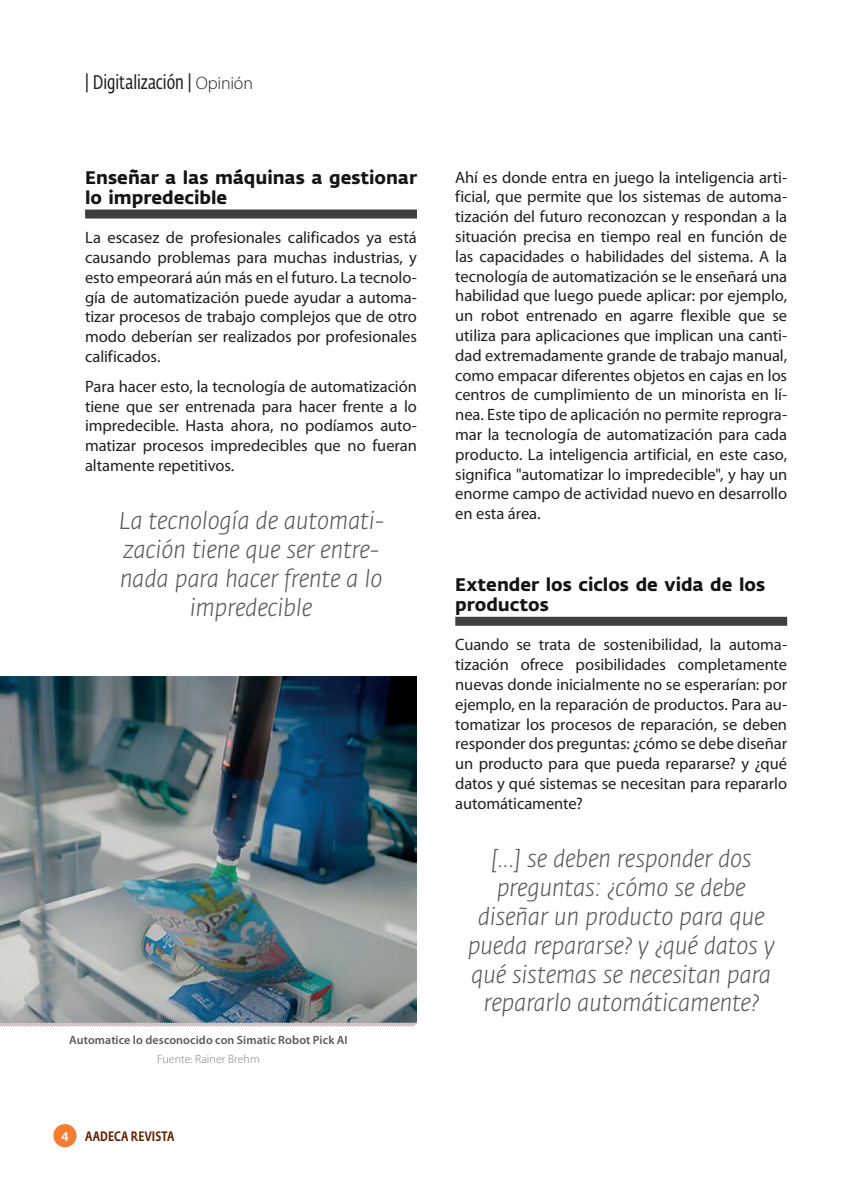
<style>
.page{position:relative;width:851px;height:1191px;background:#fff}
.page>*{position:absolute;margin:0;border:0;box-sizing:border-box;transform-origin:0 0}
.Destacado{font:italic 300 24px/28.8px "Fedra Sans";letter-spacing:-.015em;color:#5b5858;text-align:center}
.t1{font:19.5px "Fedra Sans Cond Std";color:#231f20}
.Subtítulo{font:700 18px/19.8px "Fedra Sans";color:#151314}
.Texto{font:16.5px/19.8px "Myriad Pro";letter-spacing:-.005em;color:#231f20;text-align:justify}
.t2{font:500 13.5px "Fedra Sans Cond Std";letter-spacing:.015em;color:#642100}
.Imágenes_título{font:600 12px "Myriad Pro";letter-spacing:.01em;color:#5b5858}
.Imágenes_fuente{font:300 12px "Myriad Pro";letter-spacing:.005em;color:#808285}
.s1{font-family:"Myriad Pro";font-weight:300;font-size:18px}
.s2{font-family:"Myriad Pro";font-weight:600;color:#fff}
</style>
<div class="page">
<div style="left:53px;top:1124px;width:24px;height:23px;background:#f47d31;border-radius:50%"></div>
<div style="left:85px;top:209px;width:332px;height:9px;background:#403e3e"></div>
<div style="left:455px;top:617px;width:332px;height:9px;background:#403e3e"></div>
<img style="left:0;top:676px;width:417px;height:345px">
<svg style="left:0;top:1021px;width:417px;height:6px;background:#bbb9bb"></svg>
<p class="t1" style="left:85px;top:71px;width:169px">| Digitalización | <span class="s1">Opinión</span></p>
<p class="Subtítulo" style="left:85px;top:168px;width:333px">Enseñar a las máquinas a gestionar lo impredecible</p>
<p class="Texto" style="left:85px;top:228px;width:333px">La escasez de profesionales calificados ya está causando problemas para muchas industrias, y esto empeorará aún más en el futuro. La tecnolo&shy;gía de automatización puede ayudar a automa&shy;tizar procesos de trabajo complejos que de otro modo deberían ser realizados por profesionales calificados.</p>
<p class="Texto" style="left:85px;top:376px;width:333px">Para hacer esto, la tecnología de automatización tiene que ser entrenada para hacer frente a lo impredecible. Hasta ahora, no podíamos auto&shy;matizar procesos impredecibles que no fueran altamente repetitivos.</p>
<p class="Destacado" style="left:119px;top:507px;width:266px">La tecnología de automati&shy;zación tiene que ser entre&shy;nada para hacer frente a lo impredecible</p>
<p class="Imágenes_título" style="left:69px;top:1033px;width:280px">Automatice lo desconocido con Simatic Robot Pick AI</p>
<p class="Imágenes_fuente" style="left:157px;top:1052px;width:104px">Fuente: Rainer Brehm</p>
<p class="t2" style="left:61px;top:1128px;width:114px"><span class="s2">4</span> AADECA REVISTA</p>
<p class="Texto" style="left:455px;top:167px;width:333px">Ahí es donde entra en juego la inteligencia arti&shy;ficial, que permite que los sistemas de automa&shy;tización del futuro reconozcan y respondan a la situación precisa en tiempo real en función de las capacidades o habilidades del sistema. A la tecnología de automatización se le enseñará una habilidad que luego puede aplicar: por ejemplo, un robot entrenado en agarre flexible que se utiliza para aplicaciones que implican una canti&shy;dad extremadamente grande de trabajo manual, como empacar diferentes objetos en cajas en los centros de cumplimiento de un minorista en lí&shy;nea. Este tipo de aplicación no permite reprogra&shy;mar la tecnología de automatización para cada producto. La inteligencia artificial, en este caso, significa "automatizar lo impredecible", y hay un enorme campo de actividad nuevo en desarrollo en esta área.</p>
<p class="Subtítulo" style="left:455px;top:575px;width:311px">Extender los ciclos de vida de los productos</p>
<p class="Texto" style="left:455px;top:635px;width:333px">Cuando se trata de sostenibilidad, la automa&shy;tización ofrece posibilidades completamente nuevas donde inicialmente no se esperarían: por ejemplo, en la reparación de productos. Para au&shy;tomatizar los procesos de reparación, se deben responder dos preguntas: ¿cómo se debe diseñar un producto para que pueda repararse? y ¿qué datos y qué sistemas se necesitan para repararlo automáticamente?</p>
<p class="Destacado" style="left:467px;top:845px;width:308px">[...] se deben responder dos preguntas: ¿cómo se debe diseñar un producto para que pueda repararse? y ¿qué datos y qué sistemas se necesitan para repararlo automáticamente?</p>
</div>
